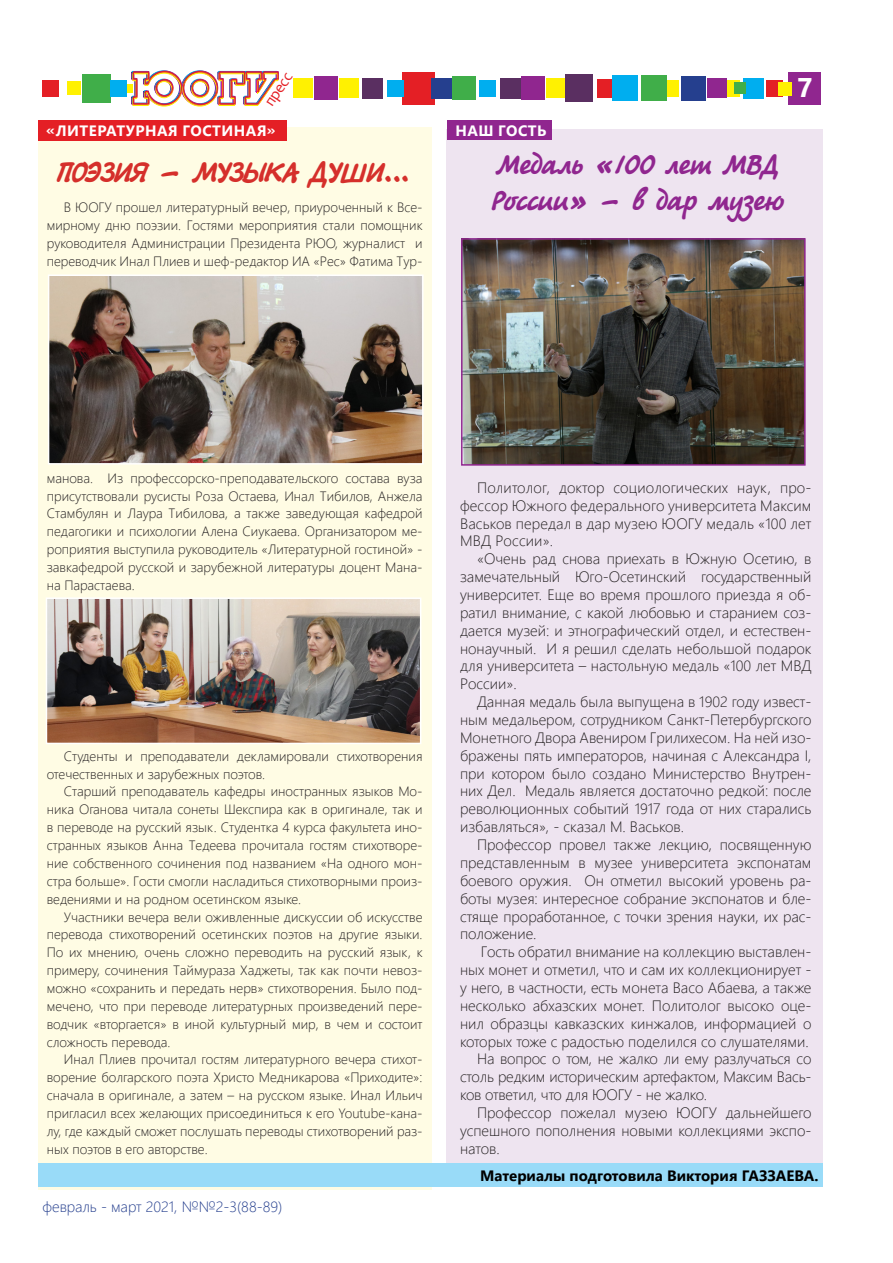
<style>
.page{position:relative;width:893px;height:1263px;background:#fff}
.page>*{position:absolute;margin:0;border:0;box-sizing:border-box;transform-origin:0 0}
.статьи{font:28.5px "Tagir CTT";color:#d52f2b}
.статьи-2{font:27px "Tagir CTT";color:#90268f}
.t1{font:700 27px "Segoe UI";color:#fff}
.t2{font:15.75px "Candara";color:#e41f25}
.статьи-3{font:300 15px/17.9px "Segoe UI";color:#231f20;text-align:justify}
.статьи-4{font:700 15px "Segoe UI";color:#000}
.статьи-5{font:700 15px "Segoe UI";letter-spacing:.035em;color:#fff}
.t3{font:300 15px "Segoe UI";color:#253f8e}
.статьи-6{font:300 13.5px/17.9px "Segoe UI";color:#231f20;text-align:justify}
</style>
<div class="page">
<div style="left:788px;top:72px;width:33px;height:33px;background:#90268f"></div>
<div style="left:402px;top:72px;width:33px;height:33px;background:#e41f25"></div>
<div style="left:339px;top:79px;width:20px;height:19px;background:#fff101"></div>
<div style="left:124px;top:84px;width:9px;height:9px;background:#fff101"></div>
<div style="left:500px;top:78px;width:20px;height:21px;background:#5a2f61"></div>
<div style="left:362px;top:78px;width:21px;height:21px;background:#5a2f61"></div>
<div style="left:479px;top:80px;width:16px;height:17px;background:#00aeef"></div>
<div style="left:387px;top:80px;width:17px;height:17px;background:#00aeef"></div>
<div style="left:431px;top:78px;width:21px;height:21px;background:#253f8e"></div>
<div style="left:452px;top:76px;width:24px;height:24px;background:#40ae49"></div>
<div style="left:521px;top:77px;width:24px;height:23px;background:#90268f"></div>
<div style="left:314px;top:77px;width:24px;height:23px;background:#90268f"></div>
<div style="left:546px;top:79px;width:20px;height:19px;background:#fff101"></div>
<div style="left:294px;top:79px;width:19px;height:19px;background:#fff101"></div>
<div style="left:565px;top:74px;width:28px;height:28px;background:#5a2f61"></div>
<div style="left:597px;top:79px;width:19px;height:19px;background:#e41f25"></div>
<div style="left:612px;top:75px;width:26px;height:26px;background:#00aeef"></div>
<div style="left:743px;top:78px;width:21px;height:21px;background:#00aeef"></div>
<div style="left:663px;top:80px;width:16px;height:17px;background:#fff101"></div>
<div style="left:723px;top:80px;width:17px;height:17px;background:#fff101"></div>
<div style="left:681px;top:76px;width:25px;height:25px;background:#253f8e"></div>
<div style="left:641px;top:75px;width:26px;height:26px;background:#40ae49"></div>
<div style="left:82px;top:74px;width:29px;height:29px;background:#40ae49"></div>
<div style="left:734px;top:82px;width:12px;height:12px;background:#40ae49"></div>
<div style="left:767px;top:80px;width:16px;height:17px;background:#e41f25"></div>
<div style="left:43px;top:80px;width:16px;height:17px;background:#e41f25"></div>
<div style="left:707px;top:79px;width:19px;height:19px;background:#90268f"></div>
<div style="left:778px;top:82px;width:14px;height:14px;background:#fff101"></div>
<div style="left:67px;top:82px;width:14px;height:13px;background:#fff101"></div>
<img style="left:131px;top:70px;width:148px;height:36px">
<div style="left:110px;top:80px;width:17px;height:17px;background:#00aeef"></div>
<div style="left:446px;top:130px;width:377px;height:1057px;background:#eee4f0"></div>
<img style="left:464px;top:241px;width:339px;height:222px">
<div style="left:461px;top:238px;width:345px;height:228px;border:2px solid #90268f"></div>
<div style="left:447px;top:120px;width:104px;height:20px;background:#90268f"></div>
<div style="left:38px;top:127px;width:394px;height:1062px;background:#fffce4"></div>
<div style="left:38px;top:120px;width:249px;height:20px;background:#e41f25"></div>
<img style="left:51px;top:277px;width:370px;height:185px">
<div style="left:48px;top:274px;width:376px;height:191px;border:2px solid #fff"></div>
<img style="left:49px;top:600px;width:369px;height:141px">
<div style="left:46px;top:597px;width:375px;height:147px;border:2px solid #fff"></div>
<div style="left:38px;top:1163px;width:785px;height:24px;background:#99dbf8"></div>
<p class="t2" style="left:260px;top:99px;width:39px;rotate:-56deg">пресс</p>
<h2 class="t1" style="left:797px;top:62px;width:17px">7</h2>
<p class="статьи-5" style="left:46px;top:117px;width:231px">«ЛИТЕРАТУРНАЯ ГОСТИНАЯ»</p>
<p class="статьи" style="left:56px;top:155px;width:356px">ПОЭЗИЯ – МУЗЫКА ДУШИ…</p>
<p class="статьи-6" style="left:47px;top:197px;width:377px;text-indent:17px">В ЮОГУ прошел литературный вечер, приуроченный к Все&shy;мирному дню поэзии. Гостями мероприятия стали помощник руководителя Администрации Президента РЮО, журналист и переводчик Инал Плиев и шеф-редактор ИА «Рес» Фатима Тур-</p>
<p class="статьи-5" style="left:455px;top:117px;width:93px">НАШ ГОСТЬ</p>
<p class="статьи-2" style="left:496px;top:149px;width:284px">Медаль «100 лет МВД</p>
<p class="статьи-2" style="left:491px;top:184px;width:294px">России» - в дар музею</p>
<p class="статьи-6" style="left:47px;top:468px;width:377px">манова. Из профессорско-преподавательского состава вуза присутствовали русисты Роза Остаева, Инал Тибилов, Анжела Стамбулян и Лаура Тибилова, а также заведующая кафедрой педагогики и психологии Алена Сиукаева. Организатором ме&shy;роприятия выступила руководитель «Литературной гостиной» - завкафедрой русской и зарубежной литературы доцент Мана&shy;на Парастаева.</p>
<p class="статьи-6" style="left:47px;top:746px;width:377px;text-indent:17px">Студенты и преподаватели декламировали стихотворения отечественных и зарубежных поэтов.</p>
<p class="статьи-6" style="left:47px;top:781px;width:377px;text-indent:17px">Старший преподаватель кафедры иностранных языков Мо&shy;ника Оганова читала сонеты Шекспира как в оригинале, так и в переводе на русский язык. Студентка 4 курса факультета ино&shy;странных языков Анна Тедеева прочитала гостям стихотворе&shy;ние собственного сочинения под названием «На одного мон&shy;стра больше». Гости смогли насладиться стихотворными произ&shy;ведениями и на родном осетинском языке.</p>
<p class="статьи-6" style="left:47px;top:906px;width:377px;text-indent:17px">Участники вечера вели оживленные дискуссии об искусстве перевода стихотворений осетинских поэтов на другие языки.<br>По их мнению, очень сложно переводить на русский язык, к примеру, сочинения Таймураза Хаджеты, так как почти невоз&shy;можно «сохранить и передать нерв» стихотворения. Было под&shy;мечено, что при переводе литературных произведений пере&shy;водчик «вторгается» в иной культурный мир, в чем и состоит сложность перевода.</p>
<p class="статьи-6" style="left:47px;top:1049px;width:377px;text-indent:17px">Инал Плиев прочитал гостям литературного вечера стихот&shy;ворение болгарского поэта Христо Медникарова «Приходите»: сначала в оригинале, а затем – на русском языке. Инал Ильич пригласил всех желающих присоединиться к его Youtube-кана&shy;лу, где каждый сможет послушать переводы стихотворений раз&shy;ных поэтов в его авторстве.</p>
<p class="t3" style="left:43px;top:1193px;width:241px">февраль - март 2021, №№2-3(88-89)</p>
<p class="статьи-3" style="left:460px;top:477px;width:353px;text-indent:17px">Политолог, доктор социологических наук, про&shy;фессор Южного федерального университета Максим Васьков передал в дар музею ЮОГУ медаль «100 лет МВД России».</p>
<p class="статьи-3" style="left:460px;top:549px;width:353px;text-indent:17px">«Очень рад снова приехать в Южную Осетию, в замечательный Юго-Осетинский государственный университет. Еще во время прошлого приезда я об&shy;ратил внимание, с какой любовью и старанием соз&shy;дается музей: и этнографический отдел, и естествен&shy;нонаучный. И я решил сделать небольшой подарок для университета – настольную медаль «100 лет МВД России».</p>
<p class="статьи-3" style="left:460px;top:691px;width:353px;text-indent:17px">Данная медаль была выпущена в 1902 году извест&shy;ным медальером, сотрудником Санкт-Петербургского Монетного Двора Авениром Грилихесом. На ней изо&shy;бражены пять императоров, начиная с Александра I, при котором было создано Министерство Внутрен&shy;них Дел. Медаль является достаточно редкой: после революционных событий 1917 года от них старались избавляться», - сказал М. Васьков.</p>
<p class="статьи-3" style="left:460px;top:834px;width:353px;text-indent:17px">Профессор провел также лекцию, посвященную представленным в музее университета экспонатам боевого оружия. Он отметил высокий уровень ра&shy;боты музея: интересное собрание экспонатов и бле&shy;стяще проработанное, с точки зрения науки, их рас&shy;положение.</p>
<p class="статьи-3" style="left:460px;top:941px;width:353px;text-indent:21px">Гость обратил внимание на коллекцию выставлен&shy;ных монет и отметил, что и сам их коллекционирует - у него, в частности, есть монета Васо Абаева, а также несколько абхазских монет. Политолог высоко оце&shy;нил образцы кавказских кинжалов, информацией о которых тоже с радостью поделился со слушателями.</p>
<p class="статьи-3" style="left:460px;top:1049px;width:353px;text-indent:17px">На вопрос о том, не жалко ли ему разлучаться со столь редким историческим артефактом, Максим Вась&shy;ков ответил, что для ЮОГУ - не жалко.</p>
<p class="статьи-3" style="left:460px;top:1102px;width:353px;text-indent:17px">Профессор пожелал музею ЮОГУ дальнейшего успешного пополнения новыми коллекциями экспо&shy;натов.</p>
<p class="статьи-4" style="left:480px;top:1162px;width:340px">Материалы подготовила Виктория ГАЗЗАЕВА.</p>
</div>
